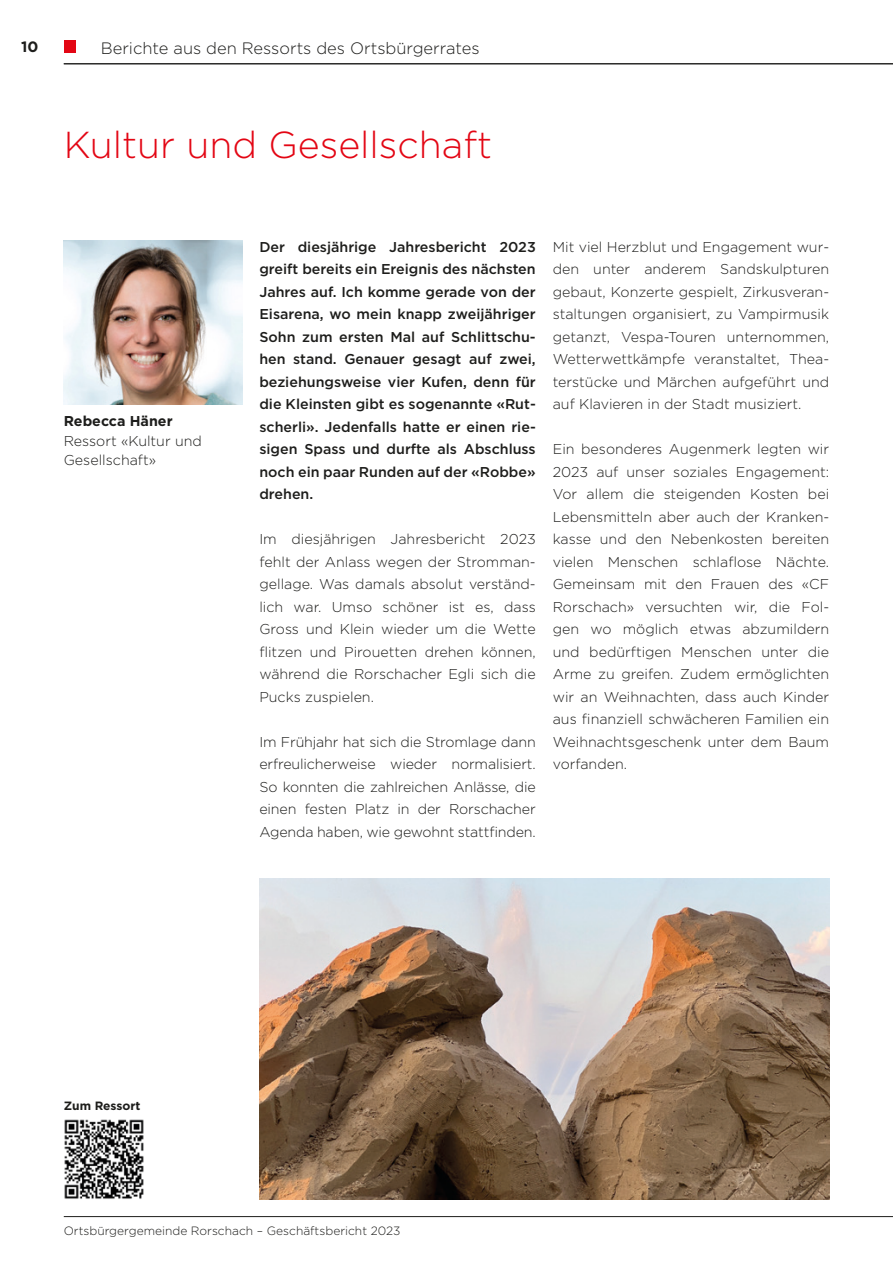
<style>
.page{position:relative;width:893px;height:1263px;background:#fff}
.page>*{position:absolute;margin:0;border:0;box-sizing:border-box;transform-origin:0 0}
.t1{font:300 37.5px "Gotham";color:#e30614}
.t2{font:300 16.5px "Gotham";color:#1d1d1b}
.t3{font:700 15px "Gotham";color:#1d1d1b}
.t4{font:300 14.25px/22.5px "Gotham";color:#1d1d1b;text-align:justify}
.t5{font:500 14.25px/22.5px "Gotham";color:#1d1d1b;text-align:justify}
.t6{font:700 14.25px "Gotham";color:#1d1d1b}
.t7{font:300 12px "Gotham";color:#1d1d1b}
.t8{font:700 12px "Gotham";color:#1d1d1b}
</style>
<div class="page">
<div style="left:64px;top:41px;width:11px;height:12px;background:#e30614"></div>
<hr style="left:64px;top:1216px;width:829px;height:1px;background:#1d1d1b">
<div style="left:64px;top:40px;width:11px;height:12px;background:#e30614"></div>
<hr style="left:64px;top:63px;width:829px;height:1px;background:#1d1d1b">
<img style="left:64px;top:241px;width:178px;height:163px">
<img style="left:64px;top:1119px;width:80px;height:80px">
<img style="left:259px;top:879px;width:570px;height:320px">
<p class="t3" style="left:21px;top:37px;width:19px">10</p>
<p class="t2" style="left:101px;top:37px;width:380px">Berichte aus den Ressorts des Ortsbürgerrates</p>
<h1 class="t1" style="left:64px;top:121px;width:430px">Kultur und Gesellschaft</h1>
<p class="t6" style="left:64px;top:412px;width:110px">Rebecca Häner</p>
<p class="t4" style="left:64px;top:431px;width:140px;line-height:19.5px">Ressort «Kultur und<br>Gesellschaft»</p>
<p class="t5" style="left:259px;top:235px;width:278px">Der diesjährige Jahresbericht 2023 greift bereits ein Ereignis des nächsten Jahres auf. Ich komme gerade von der Eisarena, wo mein knapp zweijähriger Sohn zum ersten Mal auf Schlittschu&shy;hen stand. Genauer gesagt auf zwei, beziehungsweise vier Kufen, denn für die Kleinsten gibt es sogenannte «Rut&shy;scherli». Jedenfalls hatte er einen rie&shy;sigen Spass und durfte als Abschluss noch ein paar Runden auf der «Robbe» drehen.</p>
<p class="t4" style="left:259px;top:527px;width:278px">Im diesjährigen Jahresbericht 2023 fehlt der Anlass wegen der Stromman&shy;gellage. Was damals absolut verständ&shy;lich war. Umso schöner ist es, dass Gross und Klein wieder um die Wette flitzen und Pirouetten drehen können, während die Rorschacher Egli sich die Pucks zuspielen.</p>
<p class="t4" style="left:259px;top:730px;width:278px">Im Frühjahr hat sich die Stromlage dann erfreulicherweise wieder normalisiert.<br>So konnten die zahlreichen Anlässe, die einen festen Platz in der Rorschacher Agenda haben, wie gewohnt stattfinden.</p>
<p class="t4" style="left:553px;top:235px;width:278px">Mit viel Herzblut und Engagement wur&shy;den unter anderem Sandskulpturen gebaut, Konzerte gespielt, Zirkusveran&shy;staltungen organisiert, zu Vampirmusik getanzt, Vespa-Touren unternommen, Wetterwettkämpfe veranstaltet, Thea&shy;terstücke und Märchen aufgeführt und auf Klavieren in der Stadt musiziert.</p>
<p class="t4" style="left:553px;top:437px;width:278px">Ein besonderes Augenmerk legten wir 2023 auf unser soziales Engagement:<br>Vor allem die steigenden Kosten bei Lebensmitteln aber auch der Kranken&shy;kasse und den Nebenkosten bereiten vielen Menschen schlaflose Nächte.<br>Gemeinsam mit den Frauen des «CF Rorschach» versuchten wir, die Fol&shy;gen wo möglich etwas abzumildern und bedürftigen Menschen unter die Arme zu greifen. Zudem ermöglichten wir an Weihnachten, dass auch Kinder aus finanziell schwächeren Familien ein Weihnachtsgeschenk unter dem Baum vorfanden.</p>
<p class="t8" style="left:64px;top:1098px;width:78px">Zum Ressort</p>
<p class="t7" style="left:64px;top:1223px;width:338px">Ortsbürgergemeinde Rorschach – Geschäftsbericht 2023</p>
</div>
